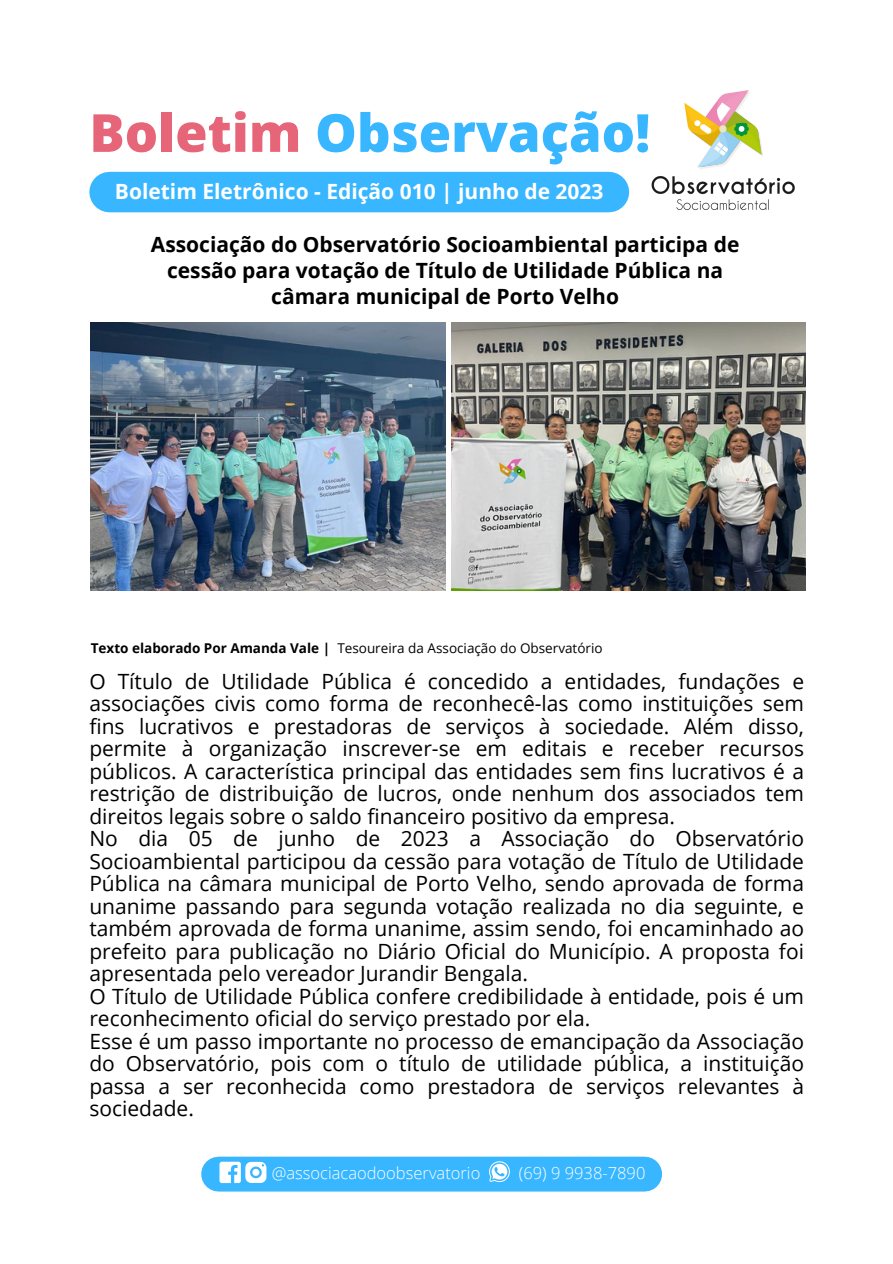
<style>
.page{position:relative;width:893px;height:1264px;background:#fff}
.page>*{position:absolute;margin:0;border:0;box-sizing:border-box;transform-origin:0 0}
.t1{font:800 52.5px "Open Sans";color:#38b6ff}
.t2{font:21px/22.5px "Open Sans";color:#000}
.t3{font:700 21px/25.8px "Open Sans";color:#000;text-align:center}
.t4{font:700 21px "Open Sans";color:#fff}
.t5{font:300 16.5px "Open Sans";color:#fff}
.t6{font:13.5px "Open Sans";color:#000}
.s1{color:#e76579}
.s2{font-weight:700}
</style>
<div class="page">
<div style="left:110px;top:172px;width:499px;height:40px;background:#38b6ff"></div>
<img style="left:651px;top:90px;width:144px;height:120px">
<div style="left:219px;top:1156px;width:425px;height:35px;background:#38b6ff"></div>
<svg style="left:219px;top:1161px;width:47px;height:22px"></svg>
<svg style="left:489px;top:1161px;width:21px;height:21px"></svg>
<img style="left:91px;top:322px;width:354px;height:268px">
<img style="left:451px;top:322px;width:354px;height:268px">
<h2 class="t1" style="left:89px;top:96px;width:562px"><span class="s1">Boletim</span> Observação!</h2>
<h2 class="t4" style="left:115px;top:176px;width:490px">Boletim Eletrônico - Edição 010 | junho de 2023</h2>
<h1 class="t3" style="left:151px;top:231px;width:590px">Associação do Observatório Socioambiental participa de cessão para votação de Título de Utilidade Pública na câmara municipal de Porto Velho</h1>
<p class="t6" style="left:91px;top:638px;width:513px"><span class="s2">Texto elaborado Por Amanda Vale |</span> Tesoureira da Associação do Observatório</p>
<p class="t2" style="left:89px;top:669px;width:716px">O Título de Utilidade Pública é concedido a entidades, fundações e associações civis como forma de reconhecê-las como instituições sem fins lucrativos e prestadoras de serviços à sociedade. Além disso, permite à organização inscrever-se em editais e receber recursos públicos. A característica principal das entidades sem fins lucrativos é a restrição de distribuição de lucros, onde nenhum dos associados tem direitos legais sobre o saldo financeiro positivo da empresa.<br>No dia 05 de junho de 2023 a Associação do Observatório Socioambiental participou da cessão para votação de Título de Utilidade Pública na câmara municipal de Porto Velho, sendo aprovada de forma unanime passando para segunda votação realizada no dia seguinte, e também aprovada de forma unanime, assim sendo, foi encaminhado ao prefeito para publicação no Diário Oficial do Município. A proposta foi apresentada pelo vereador Jurandir Bengala.<br>O Título de Utilidade Pública confere credibilidade à entidade, pois é um reconhecimento oficial do serviço prestado por ela.<br>Esse é um passo importante no processo de emancipação da Associação do Observatório, pois com o título de utilidade pública, a instituição passa a ser reconhecida como prestadora de serviços relevantes à sociedade.</p>
<p class="t5" style="left:272px;top:1160px;width:210px">@associacaodoobservatorio</p>
<h3 class="t5" style="left:519px;top:1160px;width:128px">(69) 9 9938-7890</h3>
</div>
